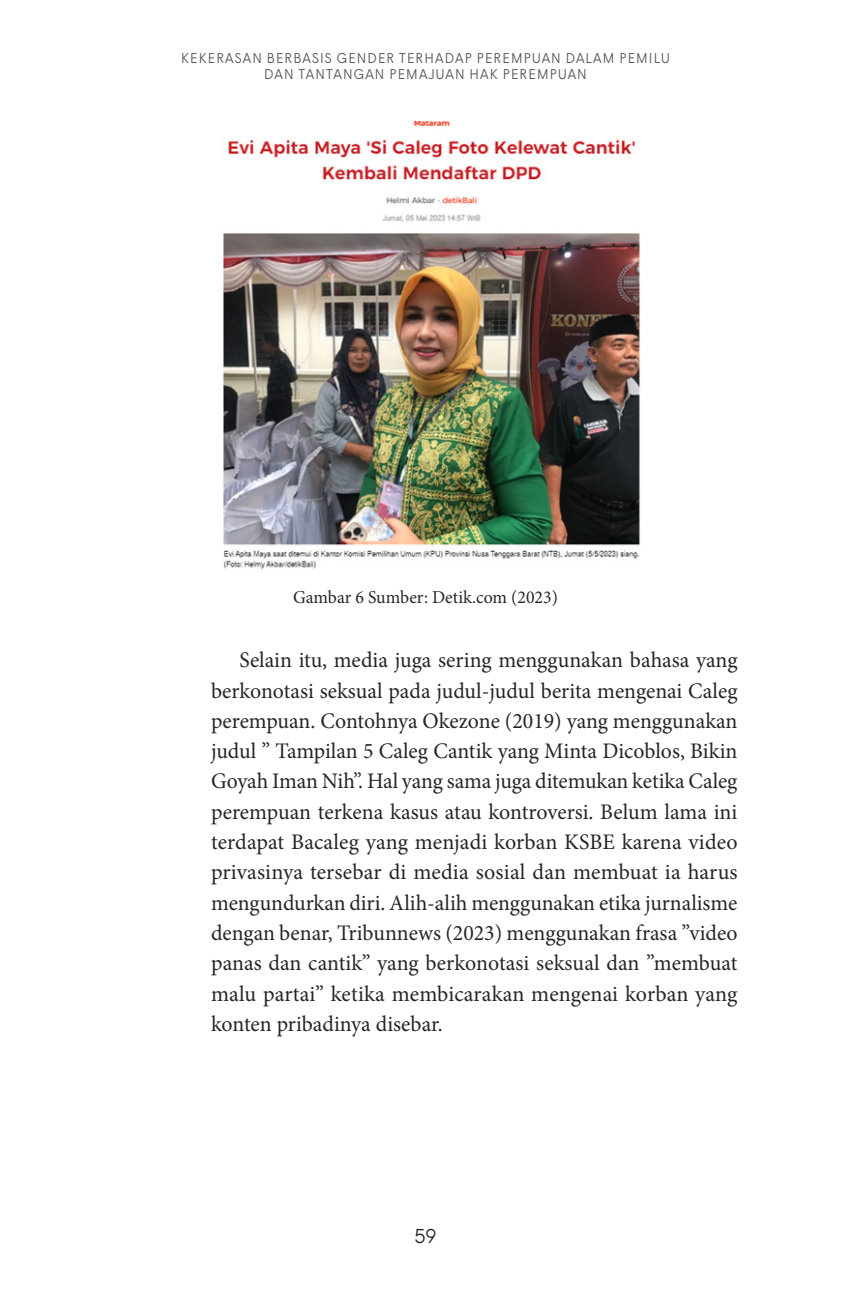
<style>
.page{position:relative;width:851px;height:1304px;background:#fff}
.page>*{position:absolute;margin:0;border:0;box-sizing:border-box;transform-origin:0 0}
.konten{font:22.2px/30.4px "Minion Pro";color:#282526;text-align:justify}
.t1{font:300 20px "Wigrum";color:#231f20}
.t2{font:18.2px "Minion Pro";color:#282526}
.t3{font:300 14.2px/16.8px "Wigrum";letter-spacing:.035em;color:#57585a;text-align:center}
</style>
<div class="page">
<img style="left:223px;top:121px;width:417px;height:448px">
<p class="t3" style="left:181px;top:48px;width:490px">KEKERASAN BERBASIS GENDER TERHADAP PEREMPUAN DALAM PEMILU<br>DAN TANTANGAN PEMAJUAN HAK PEREMPUAN</p>
<p class="t2" style="left:293px;top:585px;width:266px">Gambar 6 Sumber: Detik.com (2023)</p>
<p class="konten" style="left:211px;top:645px;width:528px;text-indent:28px">Selain itu, media juga sering menggunakan bahasa yang berkonotasi seksual pada judul-judul berita mengenai Caleg perempuan. Contohnya Okezone (2019) yang menggunakan judul ” Tampilan 5 Caleg Cantik yang Minta Dicoblos, Bikin Goyah Iman Nih”. Hal yang sama juga ditemukan ketika Caleg perempuan terkena kasus atau kontroversi. Belum lama ini terdapat Bacaleg yang menjadi korban KSBE karena video privasinya tersebar di media sosial dan membuat ia harus mengundurkan diri. Alih-alih menggunakan etika jurnalisme dengan benar, Tribunnews (2023) menggunakan frasa ”video panas dan cantik” yang berkonotasi seksual dan ”membuat malu partai” ketika membicarakan mengenai korban yang konten pribadinya disebar.</p>
<p class="t1" style="left:414px;top:1221px;width:24px">59</p>
</div>
